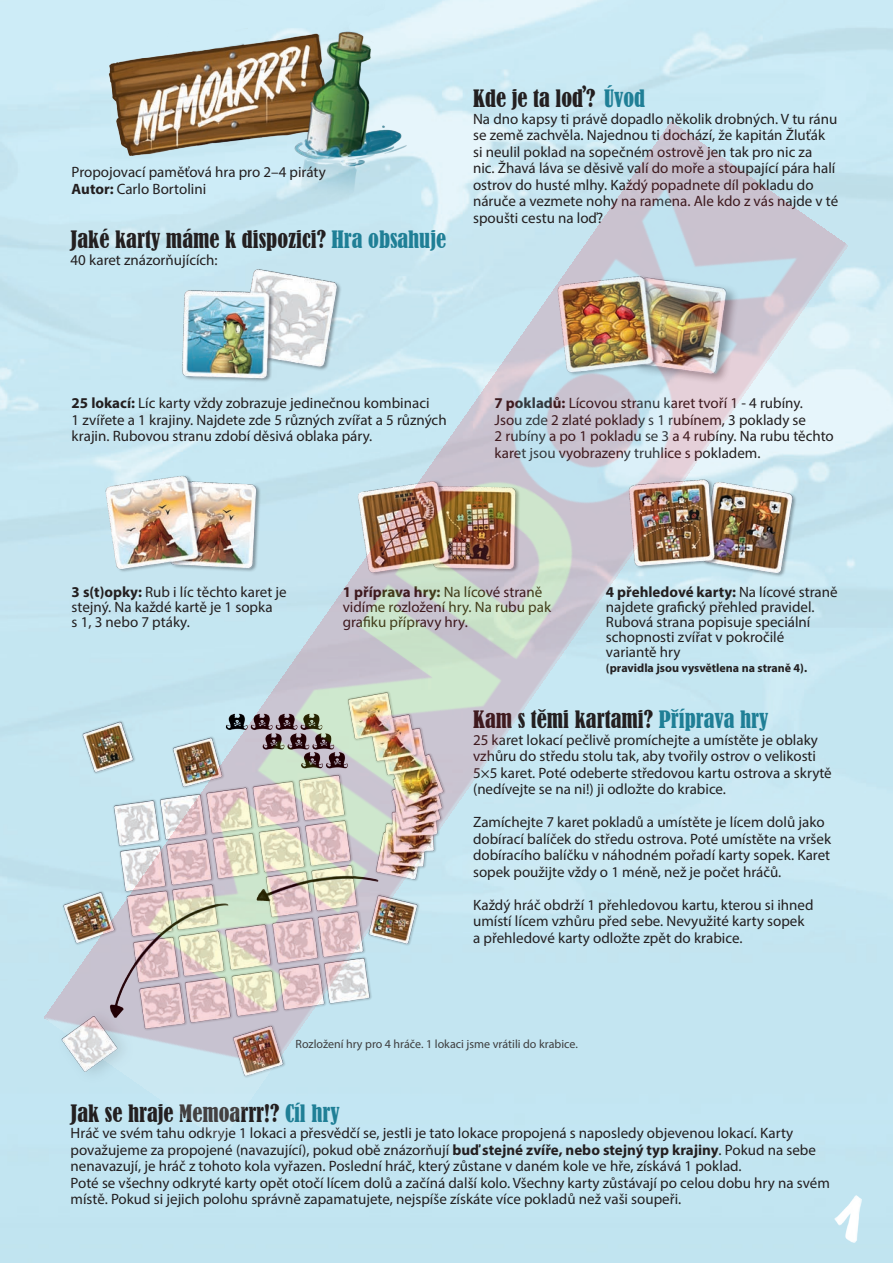
<style>
.page{position:relative;width:893px;height:1263px;background:#fff}
.page>*{position:absolute;margin:0;border:0;box-sizing:border-box;transform-origin:0 0}
.Absatzformat_2{font:condensed 22.5px "Bernard";color:#231f20}
.headline{font:condensed 22.5px "Bernard";color:#231f20}
.Absatzformat_2-2{font:15px/16.5px "Myriad Pro";color:#231f20}
.Absatzformat_2-3{font:12px "Myriad Pro";color:#3e3e3f}
.Absatzformat_2-4{font:700 12px "Myriad Pro";color:#231f20}
.s1{font-weight:700}
.s2{color:#1f7f96}
</style>
<div class="page">
<img style="left:81px;top:0;width:140px;height:122px">
<img style="left:815px;top:1182px;width:55px;height:70px">
<img style="left:221px;top:0;width:235px;height:122px">
<img style="left:45px;top:122px;width:803px;height:1019px">
<p class="Absatzformat_2-2" style="left:72px;top:164px;width:256px">Propojovací paměťová hra pro 2–4 piráty</p>
<p class="Absatzformat_2-2" style="left:72px;top:180px;width:136px"><span class="s1">Autor:</span> Carlo Bortolini</p>
<p class="Absatzformat_2" style="left:71px;top:225px;width:377px">Jaké karty máme k dispozici? <span class="s2">Hra obsahuje</span></p>
<p class="Absatzformat_2-2" style="left:71px;top:251px;width:149px">40 karet znázorňujících:</p>
<p class="headline" style="left:473px;top:85px;width:174px">Kde je ta loď ? <span class="s2">Úvod</span></p>
<p class="Absatzformat_2-2" style="left:473px;top:110px;width:367px">Na dno kapsy ti právě dopadlo několik drobných. V tu ránu se země zachvěla. Najednou ti dochází, že kapitán Žluťák si neulil poklad na sopečném ostrově jen tak pro nic za<br>nic. Žhavá láva se děsivě valí do moře a stoupající pára halí ostrov do husté mlhy. Každý popadnete díl pokladu do náruče a vezmete nohy na ramena. Ale kdo z vás najde v té spoušti cestu na loď?</p>
<p class="Absatzformat_2-2" style="left:72px;top:395px;width:377px"><span class="s1">25 lokací:</span> Líc karty vždy zobrazuje jedinečnou kombinaci<br>1 zvířete a 1 krajiny. Najdete zde 5 různých zvířat a 5 různých krajin. Rubovou stranu zdobí děsivá oblaka páry.</p>
<p class="Absatzformat_2-2" style="left:495px;top:395px;width:341px"><span class="s1">7 pokladů:</span> Lícovou stranu karet tvoří 1 - 4 rubíny.<br>Jsou zde 2 zlaté poklady s 1 rubínem, 3 poklady se<br>2 rubíny a po 1 pokladu se 3 a 4 rubíny. Na rubu těchto karet jsou vyobrazeny truhlice s pokladem.</p>
<p class="Absatzformat_2-2" style="left:72px;top:585px;width:217px;line-height:15px"><span class="s1">3 s(t)opky:</span> Rub i líc těchto karet je stejný. Na každé kartě je 1 sopka<br>s 1, 3 nebo 7 ptáky.</p>
<p class="Absatzformat_2-2" style="left:343px;top:585px;width:210px;line-height:15px"><span class="s1">1 příprava hry:</span> Na lícové straně vidíme rozložení hry. Na rubu pak grafiku přípravy hry.</p>
<p class="Absatzformat_2-2" style="left:606px;top:585px;width:233px;line-height:15px"><span class="s1">4 přehledové karty:</span> Na lícové straně najdete grafický přehled pravidel.<br>Rubová strana popisuje speciální schopnosti zvířat v pokročilé variantě hry</p>
<p class="Absatzformat_2-4" style="left:606px;top:661px;width:203px">(pravidla jsou vysvětlena na straně 4).</p>
<p class="Absatzformat_2" style="left:473px;top:706px;width:297px">Kam s těmi kartami? <span class="s2">Příprava hry</span></p>
<p class="Absatzformat_2-2" style="left:473px;top:731px;width:360px">25 karet lokací pečlivě promíchejte a umístěte je oblaky vzhůru do středu stolu tak, aby tvořily ostrov o velikosti 5×5 karet. Poté odeberte středovou kartu ostrova a skrytě (nedívejte se na ni!) ji odložte do krabice.</p>
<p class="Absatzformat_2-2" style="left:473px;top:814px;width:359px">Zamíchejte 7 karet pokladů a umístěte je lícem dolů jako dobírací balíček do středu ostrova. Poté umístěte na vršek dobíracího balíčku v náhodném pořadí karty sopek. Karet sopek použijte vždy o 1 méně, než je počet hráčů.</p>
<p class="Absatzformat_2-2" style="left:473px;top:896px;width:342px">Každý hráč obdrží 1 přehledovou kartu, kterou si ihned umístí lícem vzhůru před sebe. Nevyužité karty sopek a přehledové karty odložte zpět do krabice.</p>
<p class="Absatzformat_2-3" style="left:296px;top:1036px;width:284px">Rozložení hry pro 4 hráče. 1 lokaci jsme vrátili do krabice.</p>
<p class="Absatzformat_2" style="left:71px;top:1099px;width:271px">Jak se hraje Memoarrr!? <span class="s2">Cíl hry</span></p>
<p class="Absatzformat_2-2" style="left:71px;top:1125px;width:747px">Hráč ve svém tahu odkryje 1 lokaci a přesvědčí se, jestli je tato lokace propojená s naposledy objevenou lokací. Karty považujeme za propojené (navazující), pokud obě znázorňují <span class="s1">buď stejné zvíře, nebo stejný typ krajiny</span>. Pokud na sebe nenavazují, je hráč z tohoto kola vyřazen. Poslední hráč, který zůstane v daném kole ve hře, získává 1 poklad.</p>
<p class="Absatzformat_2-2" style="left:71px;top:1174px;width:761px">Poté se všechny odkryté karty opět otočí lícem dolů a začíná další kolo. Všechny karty zůstávají po celou dobu hry na svém místě. Pokud si jejich polohu správně zapamatujete, nejspíše získáte více pokladů než vaši soupeři.</p>
</div>
